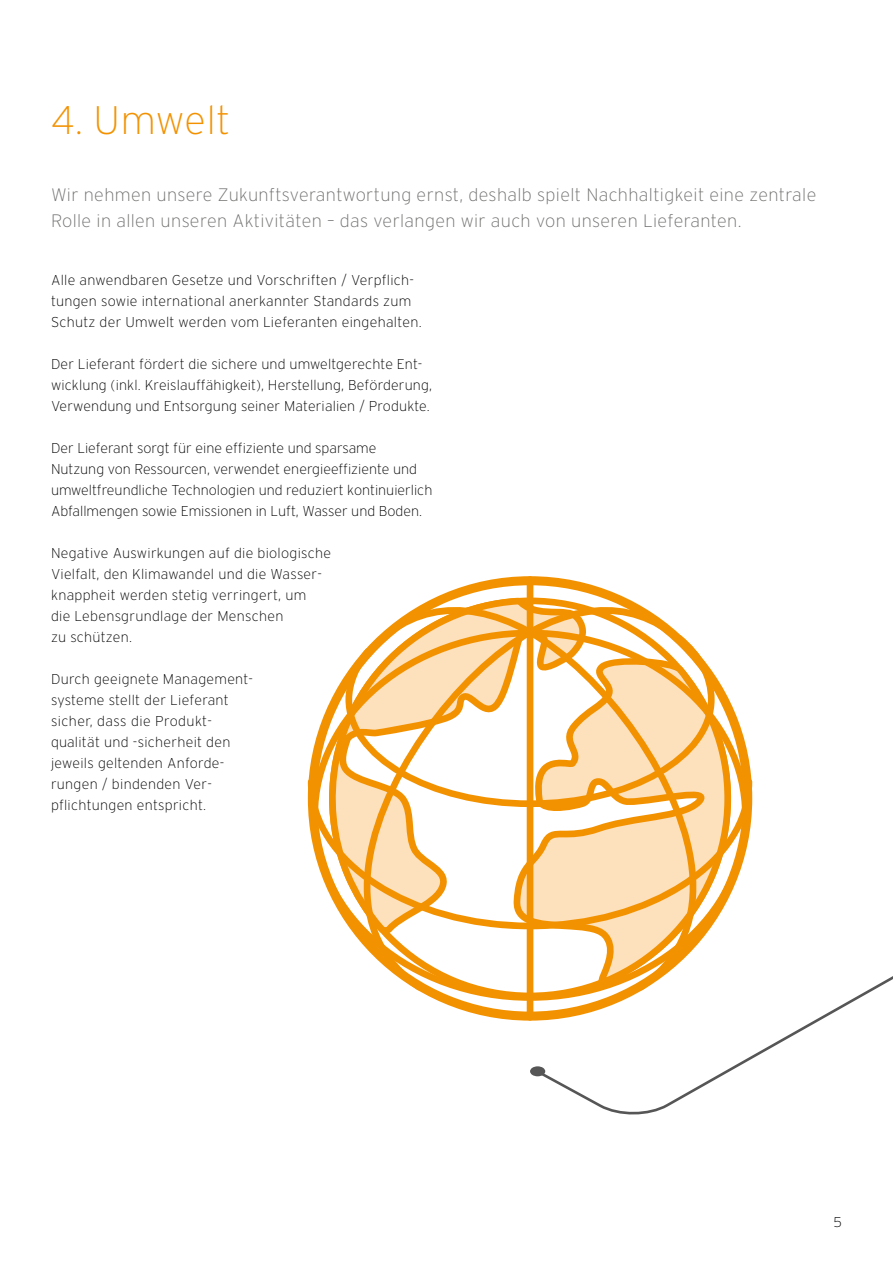
<style>
.page{position:relative;width:893px;height:1263px;background:#fff}
.page>*{position:absolute;margin:0;border:0;box-sizing:border-box;transform-origin:0 0}
.t1{font:200 39.75px "Interstate";letter-spacing:.02em;color:#f39200}
.t2{font:200 18px/25.5px "Interstate";letter-spacing:.02em;color:#6f6f6e}
.t3{font:200 14.25px/21px "Interstate";letter-spacing:.01em;color:#000}
</style>
<div class="page">
<svg style="left:535px;top:781px;width:358px;height:334px"></svg>
<svg style="left:530px;top:1066px;width:15px;height:10px"></svg>
<svg style="left:308px;top:576px;width:444px;height:445px"></svg>
<svg style="left:311px;top:630px;width:438px;height:371px"></svg>
<svg style="left:308px;top:779px;width:444px;height:150px"></svg>
<svg style="left:345px;top:635px;width:370px;height:172px"></svg>
<div style="left:527px;top:576px;width:6px;height:445px;background:#f39200;border-radius:3px"></div>
<svg style="left:699px;top:590px;width:9px;height:400px"></svg>
<svg style="left:352px;top:590px;width:347px;height:400px"></svg>
<h1 class="t1" style="left:51px;top:100px;width:181px">4. Umwelt</h1>
<p class="t2" style="left:51px;top:182px;width:767px">Wir nehmen unsere Zukunftsverantwortung ernst, deshalb spielt Nachhaltigkeit eine zentrale<br>Rolle in allen unseren Aktivitäten – das verlangen wir auch von unseren Lieferanten.</p>
<p class="t3" style="left:51px;top:270px;width:372px">Alle anwendbaren Gesetze und Vorschriften / Verpflich&shy;tungen sowie international anerkannter Standards zum<br>Schutz der Umwelt werden vom Lieferanten eingehalten.</p>
<p class="t3" style="left:51px;top:354px;width:383px">Der Lieferant fördert die sichere und umweltgerechte Ent&shy;wicklung (inkl. Kreislauffähigkeit), Herstellung, Beförderung,<br>Verwendung und Entsorgung seiner Materialien / Produkte.</p>
<p class="t3" style="left:51px;top:438px;width:383px">Der Lieferant sorgt für eine effiziente und sparsame Nutzung von Ressourcen, verwendet energieeffiziente und umweltfreundliche Technologien und reduziert kontinuierlich Abfallmengen sowie Emissionen in Luft, Wasser und Boden.</p>
<p class="t3" style="left:51px;top:543px;width:281px">Negative Auswirkungen auf die biologische Vielfalt, den Klimawandel und die Wasser&shy;knappheit werden stetig verringert, um<br>die Lebensgrundlage der Menschen<br>zu schützen.</p>
<p class="t3" style="left:51px;top:669px;width:203px">Durch geeignete Management&shy;systeme stellt der Lieferant sicher, dass die Produkt&shy;qualität und -sicherheit den jeweils geltenden Anforde&shy;rungen / bindenden Ver&shy;pflichtungen entspricht.</p>
<p class="t3" style="left:833px;top:1212px;width:10px">5</p>
</div>
